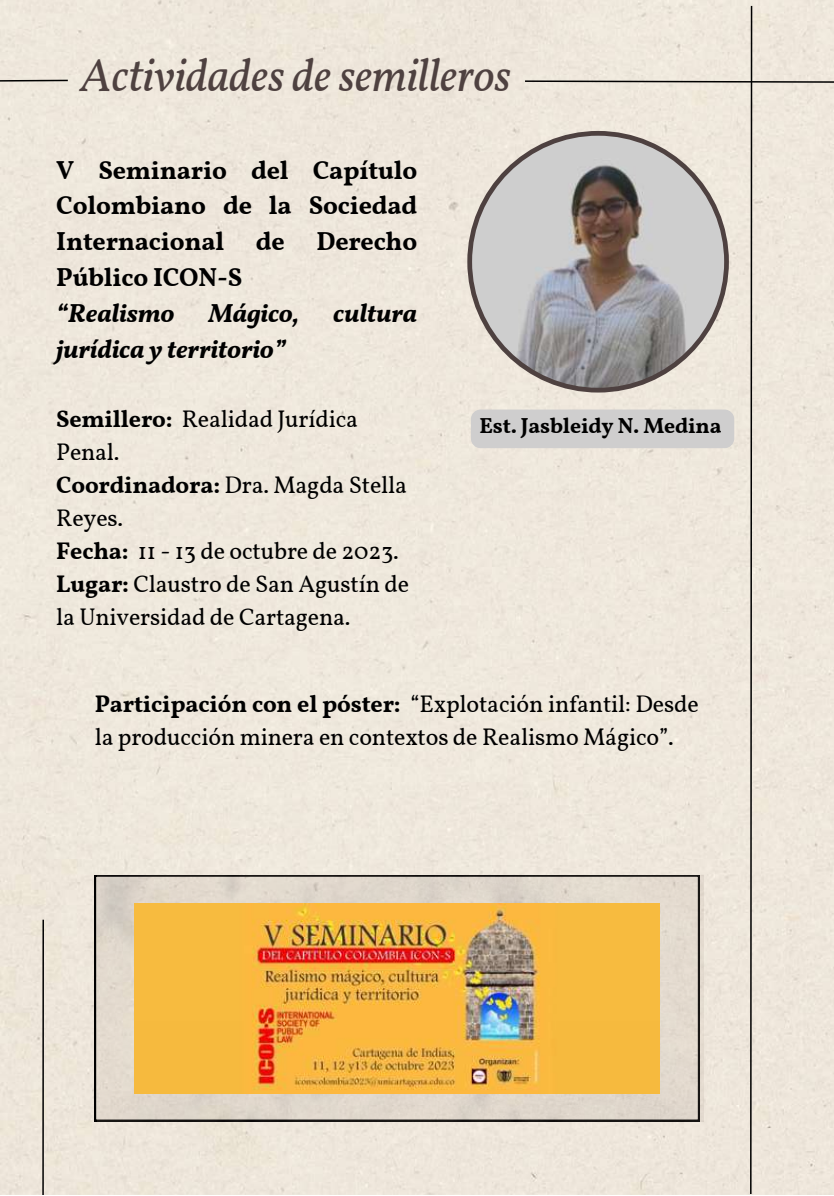
<style>
.page{position:relative;width:834px;height:1196px;background:#fff}
.page>*{position:absolute;margin:0;border:0;box-sizing:border-box;transform-origin:0 0}
.t1{font:italic 46.2px "Vollkorn";letter-spacing:-.01em;color:#4e4140}
.t2{font:700 26px/36px "Vollkorn";letter-spacing:-.01em;color:#000;text-align:justify}
.t3{font:italic 700 26px "Vollkorn";letter-spacing:-.01em;color:#000}
.t4{font:24px/33px "Vollkorn";letter-spacing:-.01em;color:#000}
.t5{font:700 21.6px "Vollkorn";letter-spacing:-.01em;color:#000}
.s1{font-weight:700}
</style>
<div class="page">
<div style="left:0;top:0;width:833px;height:1194px;background:#eee7dc"></div>
<svg style="left:0;top:79px;width:69px;height:4px"></svg>
<div style="left:523px;top:4px;width:310px;height:1190px;background:#efe7dc"></div>
<svg style="left:41px;top:918px;width:4px;height:276px"></svg>
<img style="left:98px;top:875px;width:605px;height:246px">
<img style="left:135px;top:903px;width:524px;height:190px">
<svg style="left:467px;top:131px;width:262px;height:261px;background:#b6b1af"></svg>
<div style="left:471px;top:409px;width:263px;height:39px;background:#cfcece;border-radius:10px"></div>
<h1 class="t1" style="left:80px;top:47px;width:432px">Actividades de semilleros</h1>
<p class="t2" style="left:56px;top:154px;width:362px">V Seminario del Capítulo Colombiano de la Sociedad Internacional de Derecho Público ICON-S</p>
<p class="t3" style="left:56px;top:297px;width:120px">“Realismo</p>
<p class="t3" style="left:209px;top:297px;width:92px">Mágico,</p>
<p class="t3" style="left:333px;top:297px;width:86px">cultura</p>
<p class="t3" style="left:56px;top:333px;width:231px">jurídica y territorio”</p>
<p class="t4" style="left:56px;top:404px;width:354px"><span class="s1">Semillero:</span> Realidad Jurídica<br>Penal.<br><span class="s1">Coordinadora:</span> Dra. Magda Stella<br>Reyes.<br><span class="s1">Fecha:</span> 11 - 13 de octubre de 2023.<br><span class="s1">Lugar:</span> Claustro de San Agustín de la Universidad de Cartagena.</p>
<p class="t5" style="left:479px;top:413px;width:243px">Est. Jasbleidy N. Medina</p>
<p class="t4" style="left:95px;top:690px;width:605px"><span class="s1">Participación con el póster:</span> “Explotación infantil: Desde la producción minera en contextos de Realismo Mágico”.</p>
</div>
